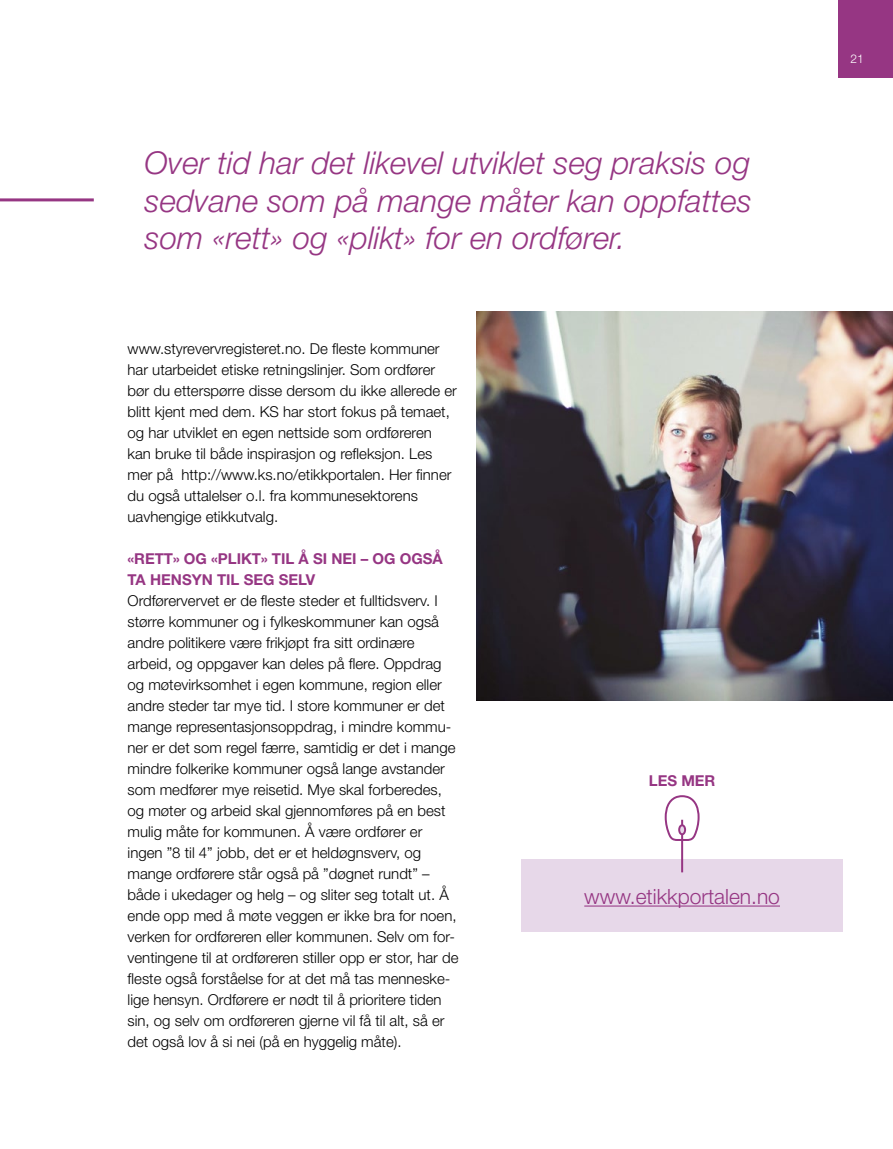
<style>
.page{position:relative;width:893px;height:1149px;background:#fff}
.page>*{position:absolute;margin:0;border:0;box-sizing:border-box;transform-origin:0 0}
.t1{font:italic 300 31.5px/37.5px "Helvetica Neue";color:#963683;text-align:justify}
.t2{font:300 21px "Helvetica Neue";color:#963683}
.t3{font:300 15px/21px "Helvetica Neue";color:#000}
.t4{font:700 15px/21px "Helvetica Neue";color:#963683}
.t5{font:300 12px "Helvetica Neue";color:#fff}
</style>
<div class="page">
<div style="left:839px;top:0;width:54px;height:77px;background:#963683"></div>
<div style="left:521px;top:859px;width:322px;height:72px;background:#e7d8e9"></div>
<img style="left:477px;top:312px;width:416px;height:388px">
<hr style="left:0;top:198px;width:94px;height:3px;background:#963683">
<svg style="left:665px;top:795px;width:35px;height:77px"></svg>
<hr style="left:584px;top:905px;width:196px;height:1px;background:#963683">
<h1 class="t1" style="left:145px;top:143px;width:609px">Over tid har det likevel utviklet seg praksis og sedvane som på mange måter kan oppfattes som «rett» og «plikt» for en ordfører.</h1>
<p class="t3" style="left:128px;top:337px;width:331px">www.styrevervregisteret.no. De fleste kommuner har utarbeidet etiske retningslinjer. Som ordfører bør du etterspørre disse dersom du ikke allerede er blitt kjent med dem. KS har stort fokus på temaet, og har utviklet en egen nettside som ordføreren kan bruke til både inspirasjon og refleksjon. Les mer på http://www.ks.no/etikkportalen. Her finner du også uttalelser o.l. fra kommunesektorens uavhengige etikkutvalg.</p>
<p class="t4" style="left:128px;top:547px;width:317px">«RETT» OG «PLIKT» TIL Å SI NEI – OG OGSÅ<br>TA HENSYN TIL SEG SELV</p>
<p class="t3" style="left:128px;top:589px;width:332px">Ordførervervet er de fleste steder et fulltidsverv. I større kommuner og i fylkeskommuner kan også andre politikere være frikjøpt fra sitt ordinære arbeid, og oppgaver kan deles på flere. Oppdrag og møtevirksomhet i egen kommune, region eller andre steder tar mye tid. I store kommuner er det mange representasjonsoppdrag, i mindre kommu&shy;ner er det som regel færre, samtidig er det i mange mindre folkerike kommuner også lange avstander som medfører mye reisetid. Mye skal forberedes, og møter og arbeid skal gjennomføres på en best mulig måte for kommunen. Å være ordfører er ingen ”8 til 4” jobb, det er et heldøgnsverv, og mange ordførere står også på ”døgnet rundt” – både i ukedager og helg – og sliter seg totalt ut. Å ende opp med å møte veggen er ikke bra for noen, verken for ordføreren eller kommunen. Selv om for&shy;ventingene til at ordføreren stiller opp er stor, har de fleste også forståelse for at det må tas menneske&shy;lige hensyn. Ordførere er nødt til å prioritere tiden sin, og selv om ordføreren gjerne vil få til alt, så er det også lov å si nei (på en hyggelig måte).</p>
<p class="t4" style="left:649px;top:769px;width:68px">LES MER</p>
<h2 class="t2" style="left:584px;top:883px;width:197px">www.etikkportalen.no</h2>
<p class="t5" style="left:850px;top:51px;width:15px">21</p>
</div>
